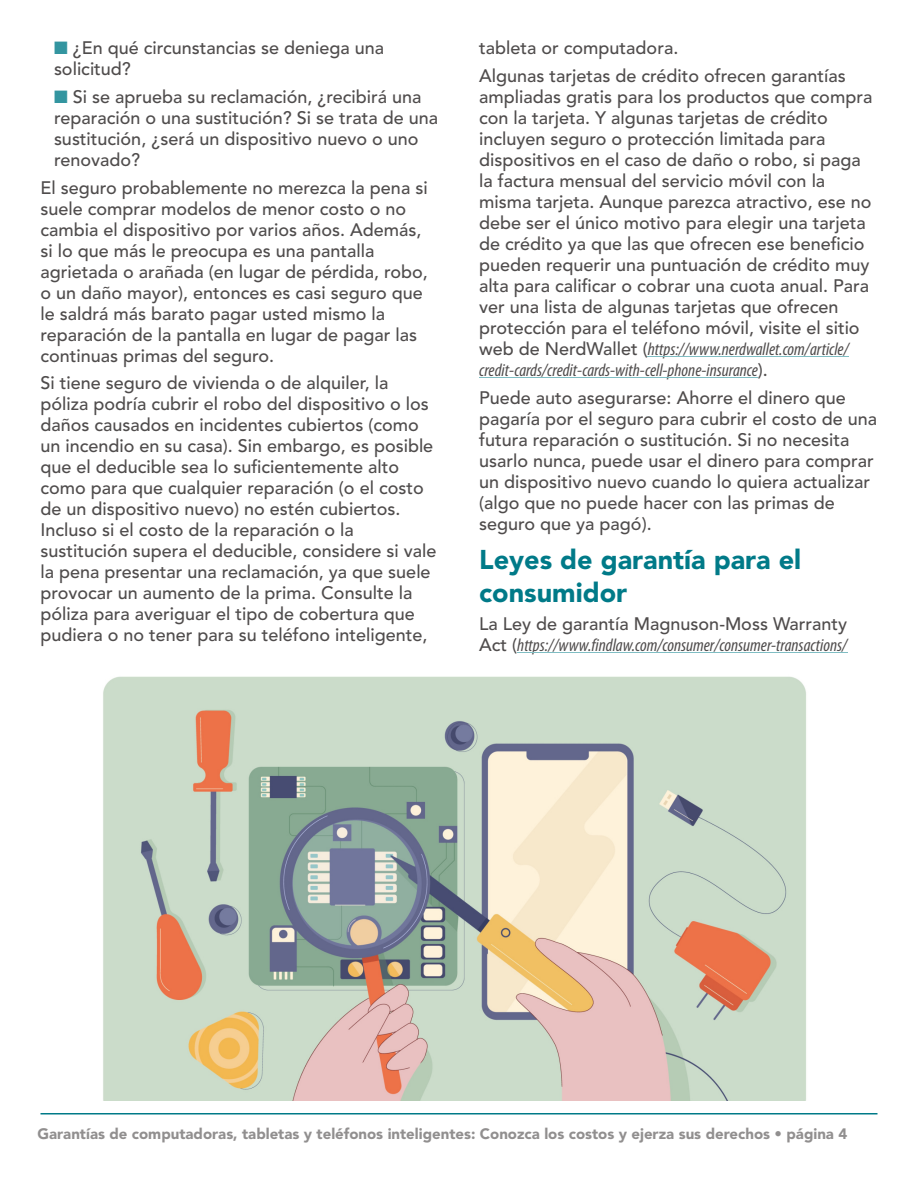
<style>
.page{position:relative;width:918px;height:1188px;background:#fff}
.page>*{position:absolute;margin:0;border:0;box-sizing:border-box;transform-origin:0 0}
.t1{font:900 27px/33px "Avenir LT Std";color:#007a88}
.t2{font:500 18px/21px "Avenir LT Std";color:#4f4c4c}
.t3{font:italic condensed 18px/21px "Myriad Pro";color:#4f4c4c}
.t4{font:900 15px "Avenir LT Std";color:#918f8f}
.s1{color:#3395a0}
.s2{font-family:"Avenir LT Std";font-weight:500;font-style:normal;font-stretch:normal}
</style>
<div class="page">
<hr style="left:40px;top:1113px;width:838px;height:1px;background:#007a88">
<img style="left:103px;top:676px;width:703px;height:424px">
<hr style="left:648px;top:356px;width:201px;height:1px;background:#80bdc3">
<hr style="left:479px;top:377px;width:279px;height:1px;background:#80bdc3">
<hr style="left:517px;top:652px;width:330px;height:1px;background:#80bdc3">
<p class="t2" style="left:54px;top:39px;width:332px"><span class="s1">■</span> ¿En qué circunstancias se deniega una solicitud?</p>
<p class="t2" style="left:54px;top:88px;width:386px"><span class="s1">■</span> Si se aprueba su reclamación, ¿recibirá una reparación o una sustitución? Si se trata de una sustitución, ¿será un dispositivo nuevo o uno renovado?</p>
<p class="t2" style="left:40px;top:178px;width:389px">El seguro probablemente no merezca la pena si suele comprar modelos de menor costo o no cambia el dispositivo por varios años. Además, si lo que más le preocupa es una pantalla agrietada o arañada (en lugar de pérdida, robo, o un daño mayor), entonces es casi seguro que le saldrá más barato pagar usted mismo la reparación de la pantalla en lugar de pagar las continuas primas del seguro.</p>
<p class="t2" style="left:40px;top:374px;width:398px">Si tiene seguro de vivienda o de alquiler, la póliza podría cubrir el robo del dispositivo o los daños causados en incidentes cubiertos (como un incendio en su casa). Sin embargo, es posible que el deducible sea lo suficientemente alto como para que cualquier reparación (o el costo de un dispositivo nuevo) no estén cubiertos.<br>Incluso si el costo de la reparación o la sustitución supera el deducible, considere si vale la pena presentar una reclamación, ya que suele provocar un aumento de la prima. Consulte la póliza para averiguar el tipo de cobertura que pudiera o no tener para su teléfono inteligente,</p>
<p class="t2" style="left:479px;top:36px;width:368px;line-height:27.8px">tableta or computadora.<br>Algunas tarjetas de crédito ofrecen garantías</p>
<p class="t2" style="left:479px;top:88px;width:395px">ampliadas gratis para los productos que compra con la tarjeta. Y algunas tarjetas de crédito incluyen seguro o protección limitada para dispositivos en el caso de daño o robo, si paga la factura mensual del servicio móvil con la misma tarjeta. Aunque parezca atractivo, ese no debe ser el único motivo para elegir una tarjeta de crédito ya que las que ofrecen ese beneficio pueden requerir una puntuación de crédito muy alta para calificar o cobrar una cuota anual. Para ver una lista de algunas tarjetas que ofrecen protección para el teléfono móvil, visite el sitio</p>
<p class="t3" style="left:479px;top:340px;width:371px"><span class="s2">web de NerdWallet (</span>https://www.nerdwallet.com/article/ credit-cards/credit-cards-with-cell-phone-insurance<span class="s2">).</span></p>
<p class="t2" style="left:479px;top:388px;width:399px">Puede auto asegurarse: Ahorre el dinero que pagaría por el seguro para cubrir el costo de una futura reparación o sustitución. Si no necesita usarlo nunca, puede usar el dinero para comprar un dispositivo nuevo cuando lo quiera actualizar (algo que no puede hacer con las primas de seguro que ya pagó).</p>
<h1 class="t1" style="left:479px;top:546px;width:324px">Leyes de garantía para el consumidor</h1>
<p class="t2" style="left:479px;top:615px;width:369px">La Ley de garantía Magnuson-Moss Warranty</p>
<p class="t3" style="left:479px;top:636px;width:370px"><span class="s2">Act (</span>https://www.findlaw.com/consumer/consumer-transactions/</p>
<p class="t4" style="left:38px;top:1127px;width:811px">Garantías de computadoras, tabletas y teléfonos inteligentes: Conozca los costos y ejerza sus derechos • página 4</p>
</div>
